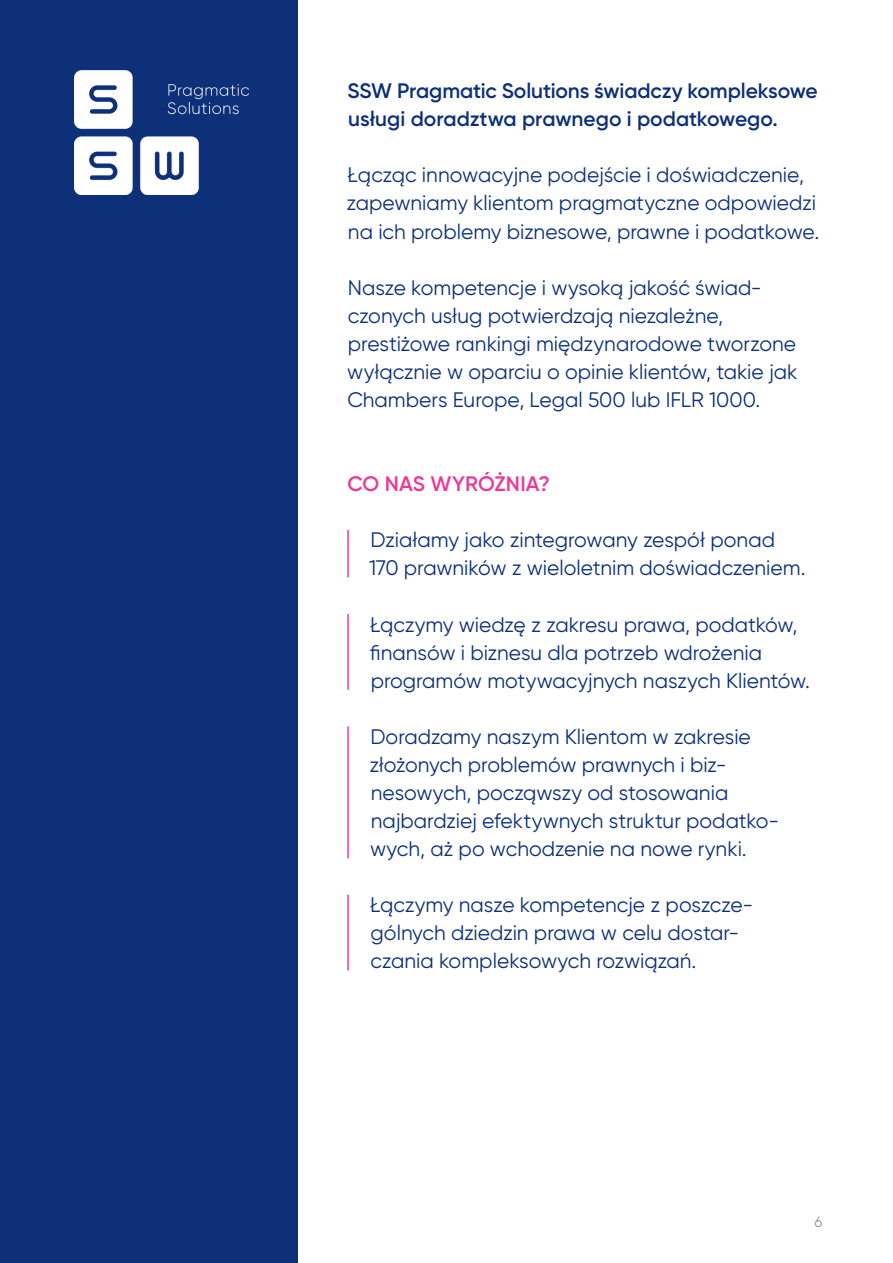
<style>
.page{position:relative;width:893px;height:1263px;background:#fff}
.page>*{position:absolute;margin:0;border:0;box-sizing:border-box;transform-origin:0 0}
.t1{font:21px/28px "Gilroy";letter-spacing:-.005em;color:#0d3079}
.t2{font:600 21px/28px "Gilroy";letter-spacing:-.005em;color:#0d3079}
.t3{font:600 21px "Gilroy";letter-spacing:.005em;color:#ed3896}
.t4{font:15px "Gilroy";color:#939598}
</style>
<div class="page">
<div style="left:0;top:0;width:298px;height:1263px;background:#0d3079"></div>
<hr style="left:347px;top:530px;width:2px;height:47px;background:#ed3896">
<hr style="left:347px;top:614px;width:2px;height:76px;background:#ed3896">
<hr style="left:347px;top:895px;width:2px;height:75px;background:#ed3896">
<hr style="left:347px;top:726px;width:2px;height:132px;background:#ed3896">
<img style="left:74px;top:70px;width:174px;height:124px">
<p class="t2" style="left:347px;top:77px;width:472px">SSW Pragmatic Solutions świadczy kompleksowe usługi doradztwa prawnego i podatkowego.</p>
<p class="t1" style="left:347px;top:161px;width:474px">Łącząc innowacyjne podejście i doświadczenie, zapewniamy klientom pragmatyczne odpowiedzi na ich problemy biznesowe, prawne i podatkowe.</p>
<p class="t1" style="left:347px;top:273px;width:452px">Nasze kompetencje i wysoką jakość świad&shy;czonych usług potwierdzają niezależne, prestiżowe rankingi międzynarodowe tworzone wyłącznie w oparciu o opinie klientów, takie jak Chambers Europe, Legal 500 lub IFLR 1000.</p>
<p class="t3" style="left:347px;top:471px;width:204px">CO NAS WYRÓŻNIA?</p>
<p class="t1" style="left:369px;top:526px;width:438px">Działamy jako zintegrowany zespół ponad<br>170 prawników z wieloletnim doświadczeniem.</p>
<p class="t1" style="left:370px;top:610px;width:442px">Łączymy wiedzę z zakresu prawa, podatków, finansów i biznesu dla potrzeb wdrożenia programów motywacyjnych naszych Klientów.</p>
<p class="t1" style="left:369px;top:722px;width:411px">Doradzamy naszym Klientom w zakresie złożonych problemów prawnych i biz&shy;nesowych, począwszy od stosowania najbardziej efektywnych struktur podatko&shy;wych, aż po wchodzenie na nowe rynki.</p>
<p class="t1" style="left:370px;top:890px;width:385px">Łączymy nasze kompetencje z poszcze&shy;gólnych dziedzin prawa w celu dostar&shy;czania kompleksowych rozwiązań.</p>
<p class="t4" style="left:815px;top:1212px;width:9px">6</p>
</div>
